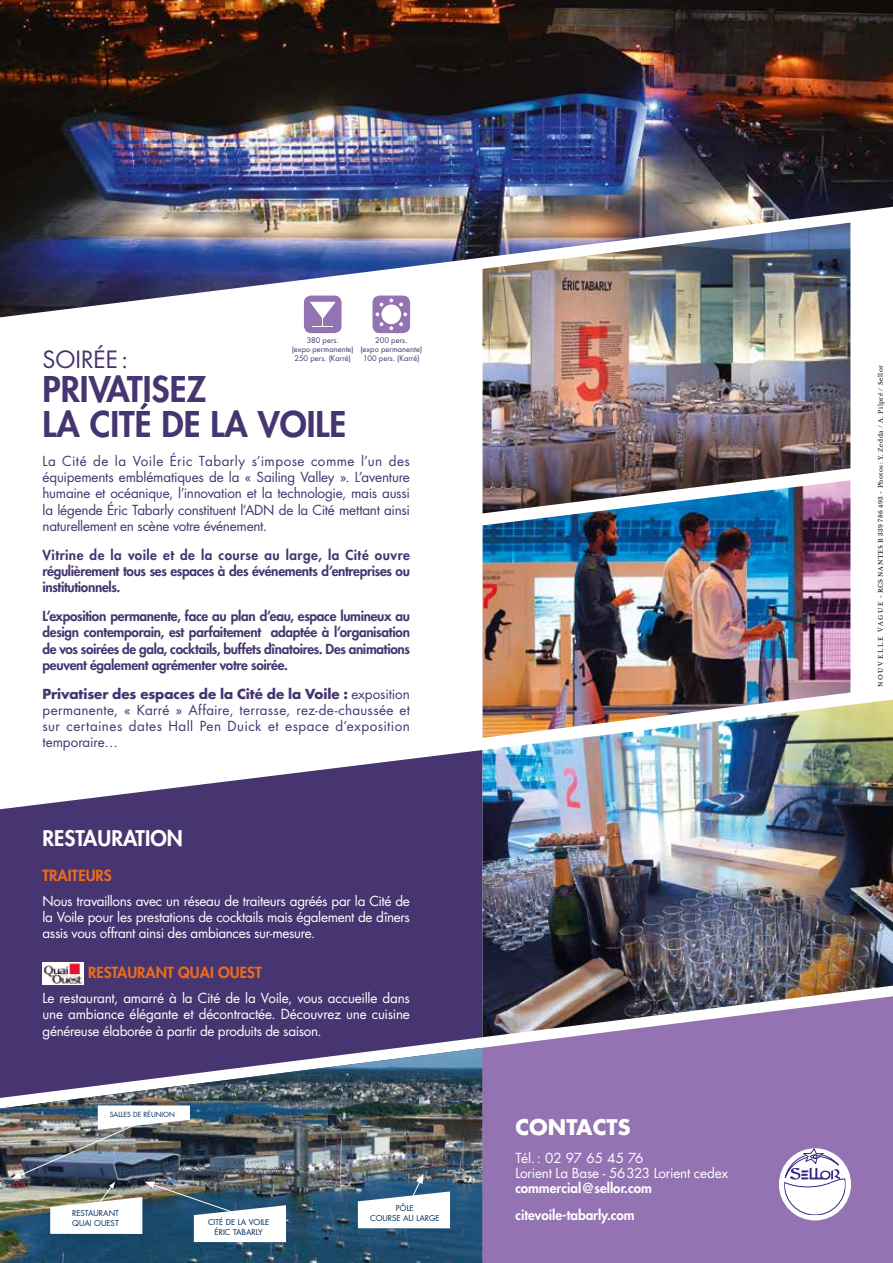
<style>
.page{position:relative;width:893px;height:1263px;background:#fff}
.page>*{position:absolute;margin:0;border:0;box-sizing:border-box;transform-origin:0 0}
.t1{font:800 34.5px/34.8px "Futura Std";color:#463570}
.t2{font:23.25px "Futura Std";color:#463570}
.t3{font:800 21px "Futura Std";color:#fff}
.t4{font:700 21px "Futura Std";color:#fff}
.t5{font:800 15px "Futura Std";color:#ed6b1c}
.t6{font:13.5px/16.2px "Futura Std";letter-spacing:-.015em;color:#463570;text-align:justify}
.t7{font:13.5px/16.2px "Futura Std";letter-spacing:-.025em;color:#fff;text-align:justify}
.t8{font:800 13.5px/16.2px "Futura Std";letter-spacing:-.02em;color:#463570;text-align:justify}
.t9{font:800 13.5px/27.8px "Futura Std";color:#fff}
.t10{font:7.8px/9.9px "Futura Std";color:#002b58;text-align:center}
.t11{font:7.5px/9px "Futura Std";letter-spacing:.01em;color:#463570;text-align:center}
.t12{font:6.9px "Futura Std";color:#002b58}
.t13{font:6px "Libre Baskerville";letter-spacing:.075em;color:#000}
.s1{font-weight:700}
</style>
<div class="page">
<img style="left:0;top:1098px;width:483px;height:165px">
<img style="left:0;top:0;width:893px;height:317px">
<img style="left:11px;top:1105px;width:275px;height:137px">
<div style="left:483px;top:1037px;width:410px;height:226px;background:#9373b1"></div>
<svg style="left:358px;top:1174px;width:92px;height:54px"></svg>
<img style="left:483px;top:223px;width:367px;height:257px">
<svg style="left:0;top:750px;width:483px;height:348px;background:#5b4e80"></svg>
<img style="left:483px;top:480px;width:367px;height:220px">
<img style="left:483px;top:700px;width:410px;height:337px">
<img style="left:43px;top:963px;width:41px;height:22px">
<div style="left:304px;top:296px;width:38px;height:37px;background:#9373b1;border-radius:7px"></div>
<svg style="left:310px;top:302px;width:26px;height:25px"></svg>
<div style="left:372px;top:296px;width:38px;height:37px;background:#9373b1;border-radius:7px"></div>
<div style="left:381px;top:305px;width:20px;height:19px;background:#fff;border-radius:50%"></div>
<svg style="left:389px;top:299px;width:4px;height:3px"></svg>
<svg style="left:389px;top:326px;width:4px;height:4px"></svg>
<svg style="left:376px;top:312px;width:3px;height:4px"></svg>
<svg style="left:399px;top:303px;width:4px;height:3px"></svg>
<svg style="left:399px;top:322px;width:4px;height:4px"></svg>
<svg style="left:380px;top:322px;width:3px;height:4px"></svg>
<svg style="left:403px;top:312px;width:4px;height:4px"></svg>
<div style="left:779px;top:1148px;width:72px;height:72px;background:#fff;border-radius:50%"></div>
<svg style="left:784px;top:1148px;width:62px;height:67px"></svg>
<p class="t11" style="left:292px;top:335px;width:63px">380 pers.<br>(expo permanente)<br>250 pers. (Karré)</p>
<p class="t11" style="left:360px;top:335px;width:63px">200 pers.<br>(expo permanente)<br>100 pers. (Karré)</p>
<h2 class="t2" style="left:43px;top:344px;width:87px">SOIRÉE:</h2>
<h1 class="t1" style="left:43px;top:372px;width:305px">PRIVATISEZ<br>LA CITÉ DE LA VOILE</h1>
<p class="t6" style="left:43px;top:453px;width:369px">La Cité de la Voile Éric Tabarly s’impose comme l’un des équipements emblématiques de la « Sailing Valley ». L’aventure humaine et océanique, l’innovation et la technologie, mais aussi la légende Éric Tabarly constituent l’ADN de la Cité mettant ainsi naturellement en scène votre événement.</p>
<p class="t8" style="left:43px;top:547px;width:369px">Vitrine de la voile et de la course au large, la Cité ouvre régulièrement tous ses espaces à des événements d’entreprises ou institutionnels.</p>
<p class="t8" style="left:43px;top:608px;width:369px">L’exposition permanente, face au plan d’eau, espace lumineux au design contemporain, est parfaitement adaptée à l’organisation de vos soirées de gala, cocktails, buffets dînatoires. Des animations peuvent également agrémenter votre soirée.</p>
<p class="t6" style="left:43px;top:686px;width:369px"><span class="s1">Privatiser des espaces de la Cité de la Voile :</span> exposition permanente, « Karré » Affaire, terrasse, rez-de-chaussée et sur certaines dates Hall Pen Duick et espace d’exposition temporaire…</p>
<h3 class="t3" style="left:43px;top:825px;width:142px">RESTAURATION</h3>
<p class="t5" style="left:43px;top:866px;width:71px">TRAITEURS</p>
<p class="t7" style="left:43px;top:893px;width:369px">Nous travaillons avec un réseau de traiteurs agréés par la Cité de la Voile pour les prestations de cocktails mais également de dîners assis vous offrant ainsi des ambiances sur-mesure.</p>
<p class="t5" style="left:88px;top:963px;width:175px">RESTAURANT QUAI OUEST</p>
<p class="t7" style="left:43px;top:990px;width:369px">Le restaurant, amarré à la Cité de la Voile, vous accueille dans une ambiance élégante et décontractée. Découvrez une cuisine généreuse élaborée à partir de produits de saison.</p>
<p class="t12" style="left:110px;top:1110px;width:67px">SALLES DE RÉUNION</p>
<p class="t10" style="left:72px;top:1208px;width:48px;text-align:left">RESTAURANT<br>QUAI OUEST</p>
<p class="t10" style="left:208px;top:1218px;width:63px">CITÉ DE LA VOILE<br>ÉRIC TABARLY</p>
<p class="t10" style="left:370px;top:1203px;width:71px">PÔLE<br>COURSE AU LARGE</p>
<h3 class="t4" style="left:515px;top:1113px;width:117px">CONTACTS</h3>
<p class="t7" style="left:515px;top:1150px;width:214px;line-height:15px">Tél.: 02 97 65 45 76<br>Lorient La Base - 56323 Lorient cedex</p>
<p class="t9" style="left:515px;top:1174px;width:138px">commercial@sellor.com citevoile-tabarly.com</p>
<p class="t13" style="left:877px;top:687px;width:323px;rotate:-90deg">N O U V E L L E VA G U E - RCS NANTES B 339 786 493 - Photos : Y. Zedda / A. Pilpré / Sellor</p>
</div>
